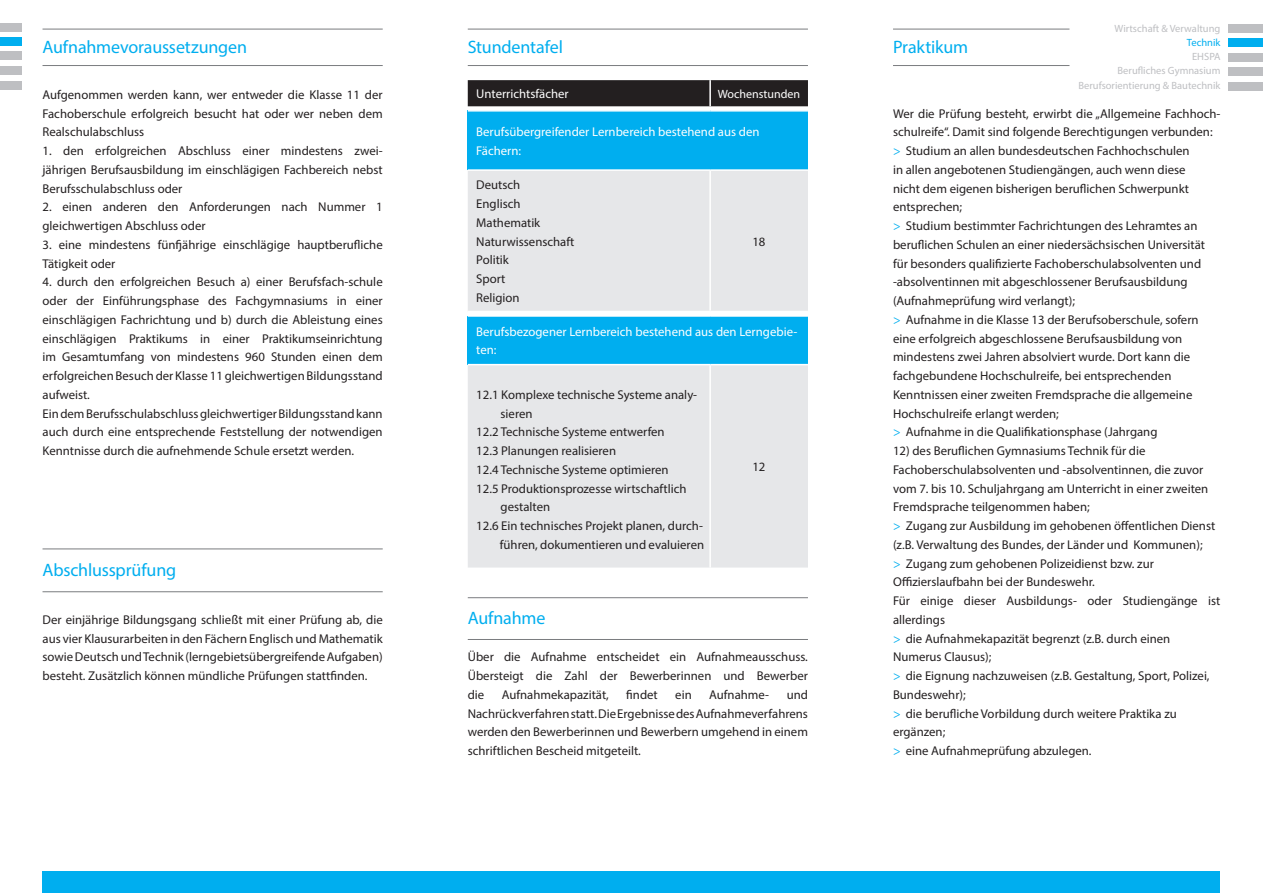
<style>
.page{position:relative;width:1263px;height:893px;background:#fff}
.page>*{position:absolute;margin:0;border:0;box-sizing:border-box;transform-origin:0 0}
.headline_1{font:18px "Myriad Pro";letter-spacing:-.01em;color:#00aeef}
.copy__blocksatz{font:12.75px/18.8px "Myriad Pro";color:#231f20}
.t1{font:12.75px/18.8px "Myriad Pro";color:#fff}
.t2{font:12px "Myriad Pro";color:#fff}
.t3{font:10.5px "Myriad Pro";color:#bebfc2}
.t4{font:10.5px "Myriad Pro";color:#00aeef}
.s1{color:#00aeef}
</style>
<div class="page">
<div style="left:1229px;top:24px;width:34px;height:9px;background:#bebfc2"></div>
<div style="left:1229px;top:67px;width:34px;height:8px;background:#bebfc2"></div>
<div style="left:1229px;top:53px;width:34px;height:8px;background:#bebfc2"></div>
<div style="left:1229px;top:39px;width:34px;height:8px;background:#00aeef"></div>
<div style="left:43px;top:872px;width:1177px;height:21px;background:#00aeef"></div>
<div style="left:0;top:23px;width:21px;height:9px;background:#bebfc2"></div>
<div style="left:0;top:66px;width:21px;height:8px;background:#bebfc2"></div>
<div style="left:0;top:52px;width:21px;height:8px;background:#bebfc2"></div>
<div style="left:0;top:38px;width:21px;height:8px;background:#00aeef"></div>
<div style="left:0;top:81px;width:21px;height:8px;background:#bebfc2"></div>
<div style="left:1229px;top:82px;width:34px;height:8px;background:#bebfc2"></div>
<div style="left:468px;top:80px;width:340px;height:26px;background:#231f20"></div>
<div style="left:468px;top:111px;width:340px;height:59px;background:#00aeef"></div>
<div style="left:468px;top:171px;width:340px;height:397px;background:#e6e7e9"></div>
<div style="left:468px;top:316px;width:340px;height:49px;background:#00aeef"></div>
<hr style="left:709px;top:80px;width:2px;height:26px;background:#fff">
<hr style="left:468px;top:110px;width:242px;height:2px;background:#fff">
<hr style="left:710px;top:110px;width:98px;height:2px;background:#fff">
<hr style="left:468px;top:169px;width:242px;height:2px;background:#fff">
<hr style="left:710px;top:169px;width:98px;height:2px;background:#fff">
<hr style="left:709px;top:171px;width:2px;height:140px;background:#fff">
<hr style="left:468px;top:311px;width:242px;height:1px;background:#fff">
<hr style="left:710px;top:311px;width:98px;height:1px;background:#fff">
<hr style="left:468px;top:315px;width:242px;height:2px;background:#fff">
<hr style="left:710px;top:315px;width:98px;height:2px;background:#fff">
<hr style="left:468px;top:364px;width:242px;height:1px;background:#fff">
<hr style="left:710px;top:364px;width:98px;height:1px;background:#fff">
<hr style="left:709px;top:365px;width:2px;height:203px;background:#fff">
<hr style="left:893px;top:29px;width:176px;height:1px;background:#7a7c7f">
<hr style="left:468px;top:29px;width:340px;height:1px;background:#7a7c7f">
<hr style="left:43px;top:29px;width:340px;height:1px;background:#7a7c7f">
<hr style="left:893px;top:65px;width:176px;height:1px;background:#7a7c7f">
<hr style="left:468px;top:65px;width:340px;height:1px;background:#7a7c7f">
<hr style="left:43px;top:65px;width:340px;height:1px;background:#7a7c7f">
<hr style="left:43px;top:549px;width:340px;height:1px;background:#7a7c7f">
<hr style="left:43px;top:591px;width:340px;height:1px;background:#7a7c7f">
<hr style="left:468px;top:597px;width:340px;height:1px;background:#7a7c7f">
<hr style="left:468px;top:639px;width:340px;height:1px;background:#7a7c7f">
<p class="t3" style="left:1114px;top:22px;width:107px">Wirtschaft &amp; Verwaltung</p>
<p class="t4" style="left:1187px;top:36px;width:35px">Technik</p>
<p class="t3" style="left:1192px;top:50px;width:30px">EHSPA</p>
<p class="t3" style="left:1117px;top:64px;width:104px">Berufliches Gymnasium</p>
<p class="t3" style="left:1078px;top:79px;width:143px">Berufsorientierung &amp; Bautechnik</p>
<p class="headline_1" style="left:43px;top:36px;width:206px">Aufnahmevoraussetzungen</p>
<p class="headline_1" style="left:468px;top:36px;width:97px">Stundentafel</p>
<p class="headline_1" style="left:893px;top:36px;width:77px">Praktikum</p>
<p class="t1" style="left:476px;top:84px;width:94px">Unterrichtsfächer</p>
<p class="t2" style="left:718px;top:86px;width:84px">Wochenstunden</p>
<p class="t1" style="left:476px;top:122px;width:285px">Berufsübergreifender Lernbereich bestehend aus den<br>Fächern:</p>
<p class="copy__blocksatz" style="left:476px;top:175px;width:46px">Deutsch</p>
<p class="copy__blocksatz" style="left:476px;top:194px;width:46px">Englisch</p>
<p class="copy__blocksatz" style="left:476px;top:213px;width:66px">Mathematik</p>
<p class="copy__blocksatz" style="left:476px;top:232px;width:100px">Naturwissenschaft</p>
<p class="copy__blocksatz" style="left:476px;top:250px;width:34px">Politik</p>
<p class="copy__blocksatz" style="left:476px;top:269px;width:31px">Sport</p>
<p class="copy__blocksatz" style="left:476px;top:288px;width:45px">Religion</p>
<p class="copy__blocksatz" style="left:43px;top:85px;width:342px;text-align:justify">Aufgenommen werden kann, wer entweder die Klasse 11 der Fachoberschule erfolgreich besucht hat oder wer neben dem Realschulabschluss</p>
<p class="copy__blocksatz" style="left:43px;top:141px;width:342px;text-align:justify">1. den erfolgreichen Abschluss einer mindestens zwei&shy;jährigen Berufsausbildung im einschlägigen Fachbereich nebst Berufsschulabschluss oder</p>
<p class="copy__blocksatz" style="left:43px;top:197px;width:342px">2. einen anderen den Anforderungen nach Nummer 1 gleichwertigen Abschluss oder</p>
<p class="copy__blocksatz" style="left:43px;top:235px;width:342px">3. eine mindestens fünfjährige einschlägige hauptberufliche<br>Tätigkeit oder</p>
<p class="copy__blocksatz" style="left:43px;top:272px;width:342px;text-align:justify">4. durch den erfolgreichen Besuch a) einer Berufsfach-schule oder der Einführungsphase des Fachgymnasiums in einer einschlägigen Fachrichtung und b) durch die Ableistung eines einschlägigen Praktikums in einer Praktikumseinrichtung im Gesamtumfang von mindestens 960 Stunden einen dem erfolgreichen Besuch der Klasse 11 gleichwertigen Bildungsstand aufweist.</p>
<p class="copy__blocksatz" style="left:43px;top:404px;width:342px;text-align:justify">Ein dem Berufsschulabschluss gleichwertiger Bildungsstand kann auch durch eine entsprechende Feststellung der notwendigen Kenntnisse durch die aufnehmende Schule ersetzt werden.</p>
<p class="copy__blocksatz" style="left:893px;top:104px;width:329px">Wer die Prüfung besteht, erwirbt die „Allgemeine Fachhoch&shy;schulreife“. Damit sind folgende Berechtigungen verbunden:</p>
<p class="copy__blocksatz" style="left:893px;top:141px;width:298px"><span class="s1">&gt;</span> Studium an allen bundesdeutschen Fachhochschulen in allen angebotenen Studiengängen, auch wenn diese nicht dem eigenen bisherigen beruflichen Schwerpunkt entsprechen;</p>
<p class="copy__blocksatz" style="left:893px;top:216px;width:314px"><span class="s1">&gt;</span> Studium bestimmter Fachrichtungen des Lehramtes an beruflichen Schulen an einer niedersächsischen Universität für besonders qualifizierte Fachoberschulabsolventen und -absolventinnen mit abgeschlossener Berufsausbildung (Aufnahmeprüfung wird verlangt);</p>
<p class="copy__blocksatz" style="left:893px;top:310px;width:307px"><span class="s1">&gt;</span> Aufnahme in die Klasse 13 der Berufsoberschule, sofern eine erfolgreich abgeschlossene Berufsausbildung von mindestens zwei Jahren absolviert wurde. Dort kann die fachgebundene Hochschulreife, bei entsprechenden Kenntnissen einer zweiten Fremdsprache die allgemeine Hochschulreife erlangt werden;</p>
<p class="copy__blocksatz" style="left:893px;top:422px;width:266px"><span class="s1">&gt;</span> Aufnahme in die Qualifikationsphase (Jahrgang</p>
<p class="copy__blocksatz" style="left:893px;top:441px;width:317px">12) des Beruflichen Gymnasiums Technik für die Fachoberschulabsolventen und -absolventinnen, die zuvor vom 7. bis 10. Schuljahrgang am Unterricht in einer zweiten Fremdsprache teilgenommen haben;</p>
<p class="copy__blocksatz" style="left:893px;top:516px;width:324px"><span class="s1">&gt;</span> Zugang zur Ausbildung im gehobenen öffentlichen Dienst (z.B. Verwaltung des Bundes, der Länder und Kommunen);</p>
<p class="copy__blocksatz" style="left:893px;top:554px;width:262px"><span class="s1">&gt;</span> Zugang zum gehobenen Polizeidienst bzw. zur<br>Offizierslaufbahn bei der Bundeswehr.</p>
<p class="copy__blocksatz" style="left:893px;top:591px;width:329px">Für einige dieser Ausbildungs- oder Studiengänge ist allerdings</p>
<p class="copy__blocksatz" style="left:893px;top:629px;width:279px"><span class="s1">&gt;</span> die Aufnahmekapazität begrenzt (z.B. durch einen<br>Numerus Clausus);</p>
<p class="copy__blocksatz" style="left:893px;top:666px;width:318px"><span class="s1">&gt;</span> die Eignung nachzuweisen (z.B. Gestaltung, Sport, Polizei,<br>Bundeswehr);</p>
<p class="copy__blocksatz" style="left:893px;top:704px;width:285px"><span class="s1">&gt;</span> die berufliche Vorbildung durch weitere Praktika zu ergänzen;</p>
<p class="copy__blocksatz" style="left:893px;top:741px;width:200px"><span class="s1">&gt;</span> eine Aufnahmeprüfung abzulegen.</p>
<p class="copy__blocksatz" style="left:752px;top:232px;width:15px">18</p>
<p class="t1" style="left:476px;top:322px;width:323px">Berufsbezogener Lernbereich bestehend aus den Lerngebie&shy;ten:</p>
<p class="copy__blocksatz" style="left:476px;top:385px;width:222px">12.1 Komplexe technische Systeme analy-</p>
<p class="copy__blocksatz" style="left:501px;top:404px;width:33px">sieren</p>
<p class="copy__blocksatz" style="left:476px;top:422px;width:190px">12.2 Technische Systeme entwerfen</p>
<p class="copy__blocksatz" style="left:476px;top:441px;width:141px">12.3 Planungen realisieren</p>
<p class="copy__blocksatz" style="left:476px;top:460px;width:194px">12.4 Technische Systeme optimieren</p>
<p class="copy__blocksatz" style="left:476px;top:479px;width:212px">12.5 Produktionsprozesse wirtschaftlich</p>
<p class="copy__blocksatz" style="left:501px;top:497px;width:51px">gestalten</p>
<p class="copy__blocksatz" style="left:476px;top:516px;width:228px">12.6 Ein technisches Projekt planen, durch-</p>
<p class="copy__blocksatz" style="left:500px;top:535px;width:206px">führen, dokumentieren und evaluieren</p>
<p class="copy__blocksatz" style="left:752px;top:457px;width:15px">12</p>
<p class="headline_1" style="left:43px;top:559px;width:135px">Abschlussprüfung</p>
<p class="headline_1" style="left:468px;top:606px;width:79px">Aufnahme</p>
<p class="copy__blocksatz" style="left:43px;top:610px;width:342px;text-align:justify">Der einjährige Bildungsgang schließt mit einer Prüfung ab, die aus vier Klausurarbeiten in den Fächern Englisch und Mathematik sowie Deutsch und Technik (lerngebietsübergreifende Aufgaben) besteht. Zusätzlich können mündliche Prüfungen stattfinden.</p>
<p class="copy__blocksatz" style="left:468px;top:647px;width:342px;text-align:justify">Über die Aufnahme entscheidet ein Aufnahmeausschuss.<br>Übersteigt die Zahl der Bewerberinnen und Bewerber die</p>
<p class="copy__blocksatz" style="left:502px;top:685px;width:109px">Aufnahmekapazität,</p>
<p class="copy__blocksatz" style="left:626px;top:685px;width:33px">findet</p>
<p class="copy__blocksatz" style="left:675px;top:685px;width:18px">ein</p>
<p class="copy__blocksatz" style="left:709px;top:685px;width:61px">Aufnahme-</p>
<p class="copy__blocksatz" style="left:468px;top:685px;width:342px;text-align:justify;text-indent:319px">und Nachrückverfahren statt. Die Ergebnisse des Aufnahmeverfahrens werden den Bewerberinnen und Bewerbern umgehend in einem schriftlichen Bescheid mitgeteilt.</p>
</div>
